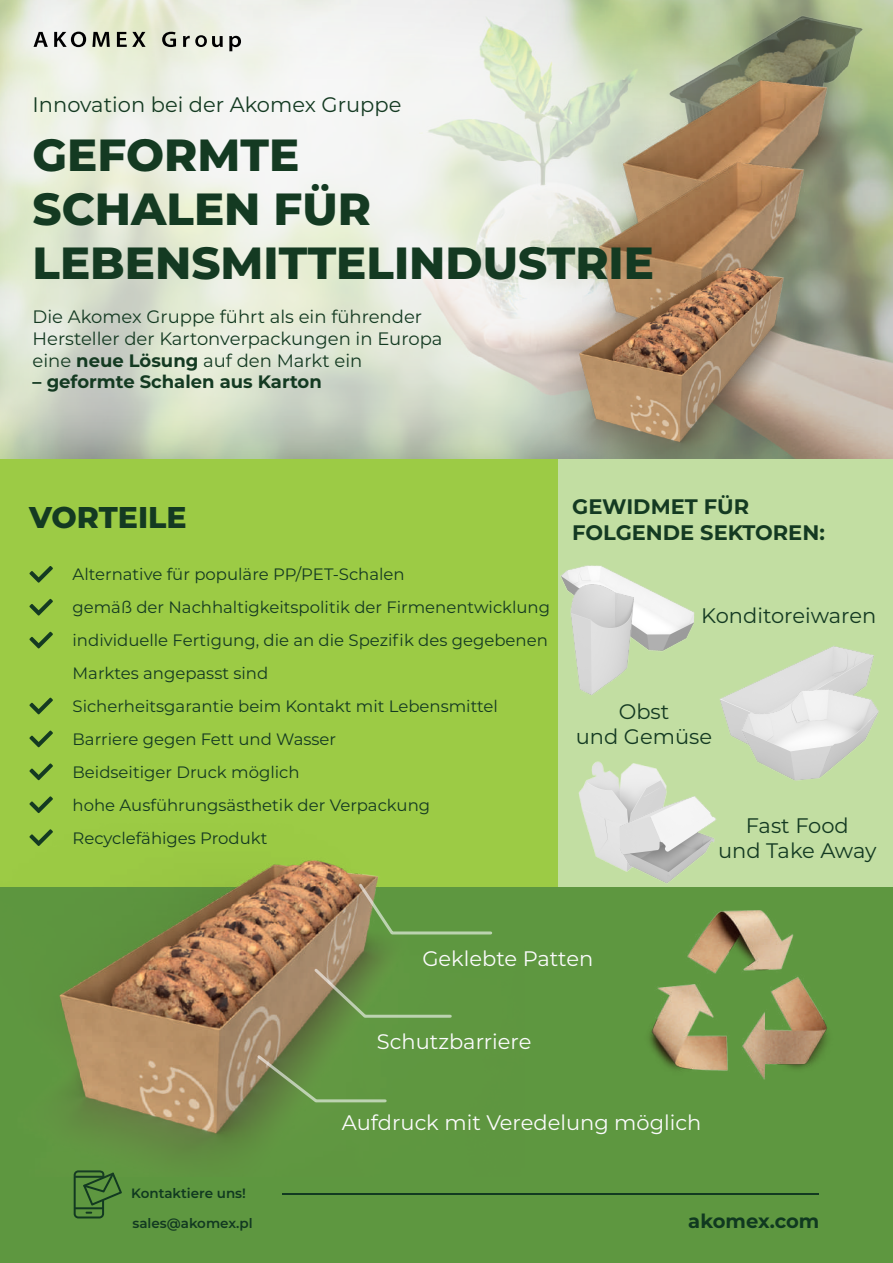
<style>
.page{position:relative;width:893px;height:1263px;background:#fff}
.page>*{position:absolute;margin:0;border:0;box-sizing:border-box;transform-origin:0 0}
.t1{font:800 45px/54px "Montserrat";color:#143a22}
.t2{font:800 30px "Montserrat";color:#143a22}
.t3{font:21px/25.2px "Montserrat";color:#143a22;text-align:center}
.t4{font:21px "Montserrat";color:#fbfbfc}
.t5{font:700 21px/25.2px "Montserrat";color:#143a22}
.t6{font:700 19.5px "Montserrat";color:#103920}
.t7{font:18px/21.6px "Montserrat";color:#143a22}
.t8{font:700 18px "Montserrat";color:#143a22}
.t9{font:16.5px/33px "Montserrat";color:#143a22}
.t10{font:600 13.5px "Montserrat";color:#103920}
.t11{font:600 13.5px "Montserrat";color:#123921}
.s1{font-weight:700}
</style>
<div class="page">
<div style="left:0;top:458px;width:558px;height:805px;background:#9ccb45"></div>
<div style="left:558px;top:458px;width:335px;height:430px;background:#c2dea2"></div>
<div style="left:0;top:888px;width:893px;height:375px;background:#5e9740"></div>
<svg style="left:29px;top:566px;width:24px;height:17px"></svg>
<svg style="left:29px;top:599px;width:24px;height:17px"></svg>
<svg style="left:29px;top:632px;width:24px;height:16px"></svg>
<svg style="left:29px;top:697px;width:24px;height:17px"></svg>
<hr style="left:283px;top:1194px;width:536px;height:1px;background:#123921">
<svg style="left:74px;top:1176px;width:48px;height:42px"></svg>
<img style="left:0;top:730px;width:524px;height:446px">
<svg style="left:359px;top:884px;width:133px;height:50px"></svg>
<svg style="left:314px;top:969px;width:138px;height:49px"></svg>
<svg style="left:257px;top:1055px;width:130px;height:47px"></svg>
<img style="left:649px;top:911px;width:179px;height:168px">
<img style="left:540px;top:0;width:353px;height:77px">
<img style="left:528px;top:77px;width:365px;height:274px">
<img style="left:497px;top:184px;width:380px;height:274px">
<svg style="left:162px;top:32px;width:14px;height:15px"></svg>
<svg style="left:229px;top:36px;width:12px;height:15px"></svg>
<svg style="left:34px;top:32px;width:14px;height:15px"></svg>
<svg style="left:54px;top:32px;width:32px;height:15px"></svg>
<svg style="left:92px;top:32px;width:18px;height:15px"></svg>
<svg style="left:117px;top:32px;width:29px;height:15px"></svg>
<svg style="left:183px;top:35px;width:40px;height:12px"></svg>
<img style="left:562px;top:565px;width:57px;height:10px">
<img style="left:560px;top:575px;width:135px;height:120px">
<img style="left:684px;top:640px;width:190px;height:55px">
<img style="left:709px;top:677px;width:170px;height:104px">
<img style="left:520px;top:759px;width:207px;height:116px">
<img style="left:578px;top:791px;width:178px;height:97px">
<p class="t3" style="left:33px;top:91px;width:370px">Innovation bei der Akomex Gruppe</p>
<h1 class="t1" style="left:33px;top:125px;width:623px">GEFORMTE<br>SCHALEN FÜR<br>LEBENSMITTELINDUSTRIE</h1>
<p class="t7" style="left:33px;top:306px;width:411px">Die Akomex Gruppe führt als ein führender<br>Hersteller der Kartonverpackungen in Europa eine <span class="s1">neue Lösung</span> auf den Markt ein</p>
<p class="t8" style="left:33px;top:369px;width:291px">– geformte Schalen aus Karton</p>
<h2 class="t2" style="left:29px;top:496px;width:159px">VORTEILE</h2>
<p class="t9" style="left:73px;top:557px;width:479px">Alternative für populäre PP/PET-Schalen<br>gemäß der Nachhaltigkeitspolitik der Firmenentwicklung individuelle Fertigung, die an die Spezifik des gegebenen Marktes angepasst sind<br>Sicherheitsgarantie beim Kontakt mit Lebensmittel Barriere gegen Fett und Wasser<br>Beidseitiger Druck möglich<br>hohe Ausführungsästhetik der Verpackung Recyclefähiges Produkt</p>
<p class="t5" style="left:572px;top:493px;width:254px">GEWIDMET FÜR<br>FOLGENDE SEKTOREN:</p>
<p class="t3" style="left:701px;top:602px;width:177px">Konditoreiwaren</p>
<p class="t3" style="left:576px;top:698px;width:138px">Obst<br>und Gemüse</p>
<p class="t3" style="left:718px;top:812px;width:160px">Fast Food<br>und Take Away</p>
<p class="t4" style="left:422px;top:944px;width:172px">Geklebte Patten</p>
<p class="t4" style="left:377px;top:1027px;width:156px">Schutzbarriere</p>
<p class="t10" style="left:131px;top:1184px;width:116px">Kontaktiere uns!</p>
<p class="t11" style="left:132px;top:1214px;width:122px">sales@akomex.pl</p>
<p class="t4" style="left:342px;top:1108px;width:361px">Aufdruck mit Veredelung möglich</p>
<p class="t6" style="left:688px;top:1207px;width:133px">akomex.com</p>
</div>
